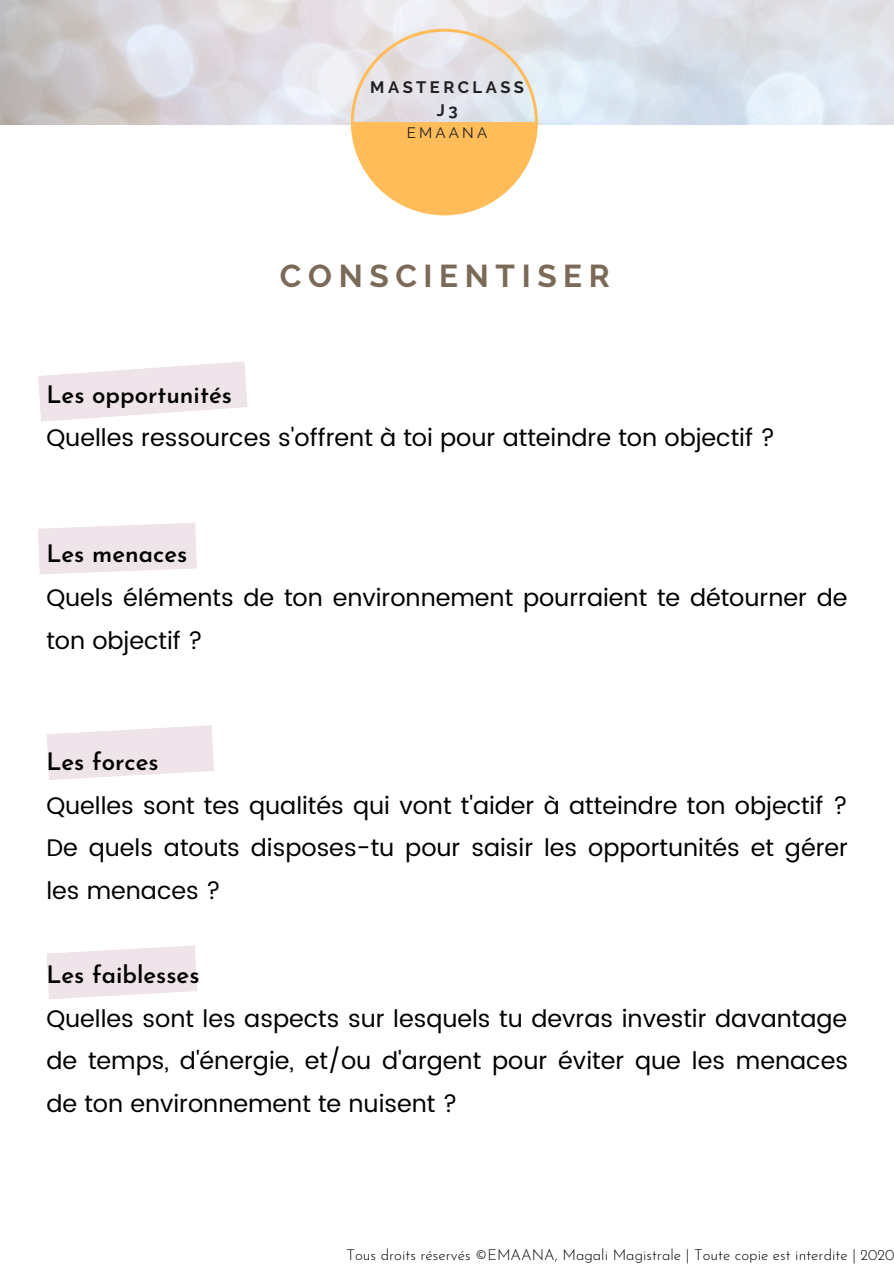
<style>
.page{position:relative;width:894px;height:1264px;background:#fff}
.page>*{position:absolute;margin:0;border:0;box-sizing:border-box;transform-origin:0 0}
.t1{font:700 31.5px "Raleway";letter-spacing:.21em;color:#7b6a58}
.t2{font:24px/42.5px "Poppins";color:#000;text-align:justify}
.t3{font:600 24px "Josefin Sans";color:#000}
.t4{font:700 16.5px/23.1px "Raleway";letter-spacing:.21em;color:#212121;text-align:center}
.t5{font:300 15px "Josefin Sans";color:#000}
.t6{font:15px "Raleway";letter-spacing:.21em;color:#212121}
</style>
<div class="page">
<svg style="left:351px;top:29px;width:186px;height:186px;background:#f1d5ae"></svg>
<svg style="left:38px;top:361px;width:210px;height:61px"></svg>
<svg style="left:38px;top:523px;width:159px;height:51px;background:#f0e6eb"></svg>
<svg style="left:47px;top:945px;width:150px;height:54px"></svg>
<svg style="left:47px;top:725px;width:167px;height:55px"></svg>
<p class="t4" style="left:370px;top:76px;width:155px">MASTERCLASS<br>J3</p>
<p class="t6" style="left:407px;top:124px;width:82px">EMAANA</p>
<h1 class="t1" style="left:280px;top:258px;width:331px">CONSCIENTISER</h1>
<p class="t3" style="left:46px;top:374px;width:187px">Les opportunités</p>
<p class="t2" style="left:46px;top:417px;width:730px">Quelles ressources s'offrent à toi pour atteindre ton objectif ?</p>
<p class="t3" style="left:46px;top:533px;width:142px">Les menaces</p>
<p class="t2" style="left:46px;top:577px;width:802px">Quels éléments de ton environnement pourraient te détourner de ton objectif ?</p>
<p class="t3" style="left:46px;top:741px;width:114px">Les forces</p>
<p class="t2" style="left:46px;top:785px;width:803px">Quelles sont tes qualités qui vont t'aider à atteindre ton objectif ?<br>De quels atouts disposes-tu pour saisir les opportunités et gérer les menaces ?</p>
<p class="t3" style="left:46px;top:953px;width:155px">Les faiblesses</p>
<p class="t2" style="left:46px;top:997px;width:802px">Quelles sont les aspects sur lesquels tu devras investir davantage de temps, d'énergie, et/ou d'argent pour éviter que les menaces de ton environnement te nuisent ?</p>
<p class="t5" style="left:346px;top:1243px;width:549px">Tous droits réservés ©EMAANA, Magali Magistrale | Toute copie est interdite | 2020</p>
</div>
